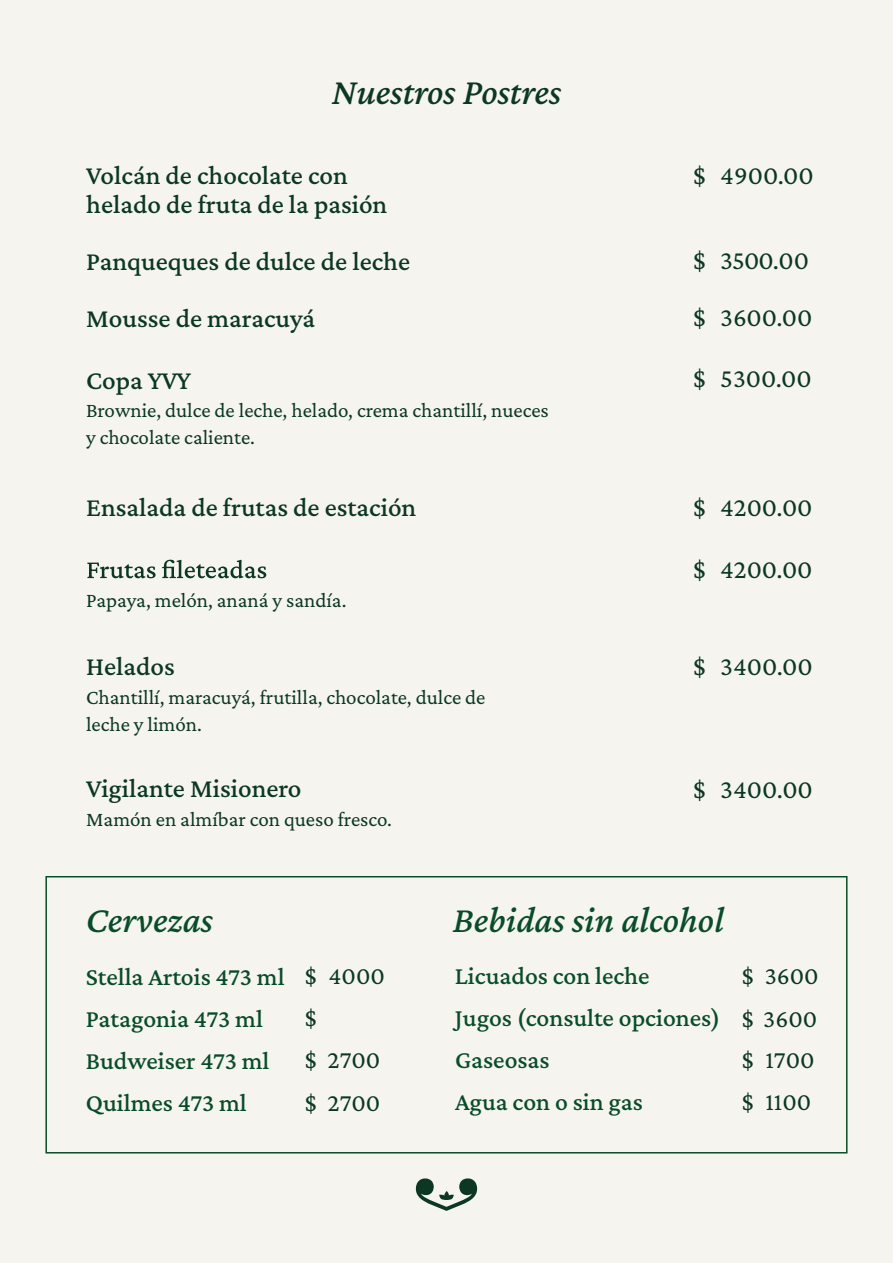
<style>
.page{position:relative;width:893px;height:1263px;background:#f5f4ee}
.page>*{position:absolute;margin:0;border:0;box-sizing:border-box;transform-origin:0 0}
.t1{font:italic 500 37.5px "Crimson Pro";color:#094c29}
.t2{font:italic 500 37.5px "Crimson Pro";color:#0b3723}
.t3{font:500 27px/28.5px "Crimson Pro";color:#0b3723}
.t4{font:27px/57.3px "Crimson Pro";color:#0b3723}
.t5{font:500 25.5px/42px "Crimson Pro";color:#094c29}
.t6{font:25.5px/42.3px "Crimson Pro";color:#0b3723}
.t7{font:21px/27px "Crimson Pro";color:#0b3723}
</style>
<div class="page">
<svg style="left:416px;top:1178px;width:61px;height:33px"></svg>
<svg style="left:87px;top:560px;width:179px;height:18px"></svg>
<div style="left:45px;top:876px;width:802px;height:277px;border:2px solid #094c29"></div>
<h1 class="t2" style="left:332px;top:68px;width:231px">Nuestros Postres</h1>
<p class="t3" style="left:86px;top:161px;width:303px">Volcán de chocolate con helado de fruta de la pasión</p>
<p class="t3" style="left:86px;top:232px;width:325px;line-height:57px">Panqueques de dulce de leche<br>Mousse de maracuyá</p>
<p class="t3" style="left:86px;top:365px;width:106px">Copa YVY</p>
<p class="t7" style="left:86px;top:396px;width:464px">Brownie, dulce de leche, helado, crema chantillí, nueces y chocolate caliente.</p>
<p class="t3" style="left:86px;top:493px;width:332px">Ensalada de frutas de estación</p>
<p class="t7" style="left:86px;top:586px;width:262px">Papaya, melón, ananá y sandía.</p>
<p class="t3" style="left:86px;top:651px;width:90px">Helados</p>
<p class="t7" style="left:86px;top:683px;width:401px">Chantillí, maracuyá, frutilla, chocolate, dulce de leche y limón.</p>
<p class="t3" style="left:86px;top:774px;width:217px">Vigilante Misionero</p>
<p class="t7" style="left:86px;top:805px;width:307px">Mamón en almíbar con queso fresco.</p>
<p class="t4" style="left:693px;top:146px;width:122px">$ 4900.00</p>
<p class="t4" style="left:693px;top:231px;width:121px">$ 3500.00 $ 3600.00</p>
<p class="t4" style="left:693px;top:349px;width:120px">$ 5300.00</p>
<p class="t4" style="left:693px;top:478px;width:121px">$ 4200.00</p>
<p class="t4" style="left:693px;top:540px;width:121px">$ 4200.00</p>
<p class="t4" style="left:693px;top:637px;width:121px">$ 3400.00</p>
<p class="t4" style="left:693px;top:760px;width:121px">$ 3400.00</p>
<h1 class="t1" style="left:86px;top:895px;width:129px">Cervezas</h1>
<h1 class="t1" style="left:453px;top:895px;width:272px">Bebidas sin alcohol</h1>
<p class="t5" style="left:455px;top:954px;width:267px">Licuados con leche<br>Jugos (consulte opciones)<br>Gaseosas<br>Agua con o sin gas</p>
<p class="t6" style="left:305px;top:954px;width:81px">$ 4000 $<br>$ 2700 $ 2700</p>
<p class="t6" style="left:742px;top:953px;width:78px;line-height:43.3px">$ 3600 $ 3600</p>
<p class="t5" style="left:86px;top:955px;width:200px">Stella Artois 473 ml<br>Patagonia 473 ml<br>Budweiser 473 ml<br>Quilmes 473 ml</p>
<p class="t6" style="left:742px;top:1037px;width:74px;line-height:42.9px">$ 1700 $ 1100</p>
</div>
